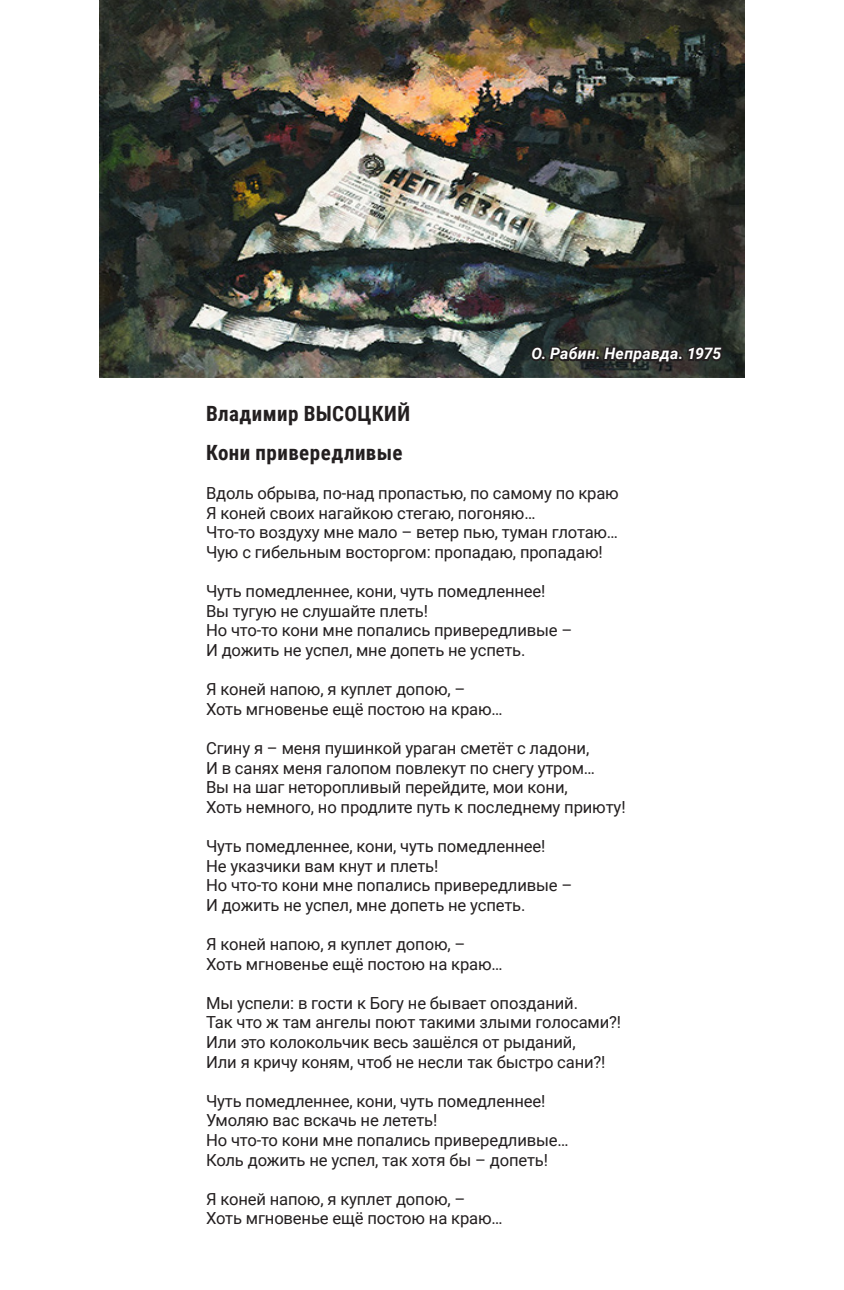
<style>
.page{position:relative;width:844px;height:1290px;background:#fff}
.page>*{position:absolute;margin:0;border:0;box-sizing:border-box;transform-origin:0 0}
.t1{font:700 21px/39.2px "Roboto Condensed";letter-spacing:.02em;color:#231f20}
.t2{font:16.62px/19.6px "Roboto";letter-spacing:-.01em;color:#231f20}
.t3{font:italic 700 15.75px "Roboto";letter-spacing:.015em;color:#fff}
</style>
<div class="page">
<img style="left:99px;top:0;width:645px;height:378px">
<svg style="left:528px;top:316px;width:197px;height:62px;background:#2d312e"></svg>
<p class="t3" style="left:531px;top:343px;width:191px">О. Рабин. Неправда. 1975</p>
<p class="t1" style="left:206px;top:393px;width:205px">Владимир ВЫСОЦКИЙ<br>Кони привередливые</p>
<p class="t2" style="left:206px;top:483px;width:414px">Вдоль обрыва, по-над пропастью, по самому по краю Я коней своих нагайкою стегаю, погоняю…<br>Что-то воздуху мне мало – ветер пью, туман глотаю… Чую с гибельным восторгом: пропадаю, пропадаю!</p>
<p class="t2" style="left:206px;top:581px;width:368px">Чуть помедленнее, кони, чуть помедленнее!<br>Вы тугую не слушайте плеть!<br>Но что-то кони мне попались привередливые – И дожить не успел, мне допеть не успеть.</p>
<p class="t2" style="left:206px;top:679px;width:298px">Я коней напою, я куплет допою, –<br>Хоть мгновенье ещё постою на краю…</p>
<p class="t2" style="left:206px;top:738px;width:421px">Сгину я – меня пушинкой ураган сметёт с ладони,<br>И в санях меня галопом повлекут по снегу утром…<br>Вы на шаг неторопливый перейдите, мои кони,<br>Хоть немного, но продлите путь к последнему приюту!</p>
<p class="t2" style="left:206px;top:836px;width:368px">Чуть помедленнее, кони, чуть помедленнее!<br>Не указчики вам кнут и плеть!<br>Но что-то кони мне попались привередливые – И дожить не успел, мне допеть не успеть.</p>
<p class="t2" style="left:206px;top:934px;width:298px">Я коней напою, я куплет допою, –<br>Хоть мгновенье ещё постою на краю…</p>
<p class="t2" style="left:206px;top:992px;width:416px">Мы успели: в гости к Богу не бывает опозданий.<br>Так что ж там ангелы поют такими злыми голосами?!<br>Или это колокольчик весь зашёлся от рыданий,<br>Или я кричу коням, чтоб не несли так быстро сани?!</p>
<p class="t2" style="left:206px;top:1090px;width:364px">Чуть помедленнее, кони, чуть помедленнее!<br>Умоляю вас вскачь не лететь!<br>Но что-то кони мне попались привередливые… Коль дожить не успел, так хотя бы – допеть!</p>
<p class="t2" style="left:206px;top:1188px;width:298px">Я коней напою, я куплет допою, –<br>Хоть мгновенье ещё постою на краю…</p>
</div>
